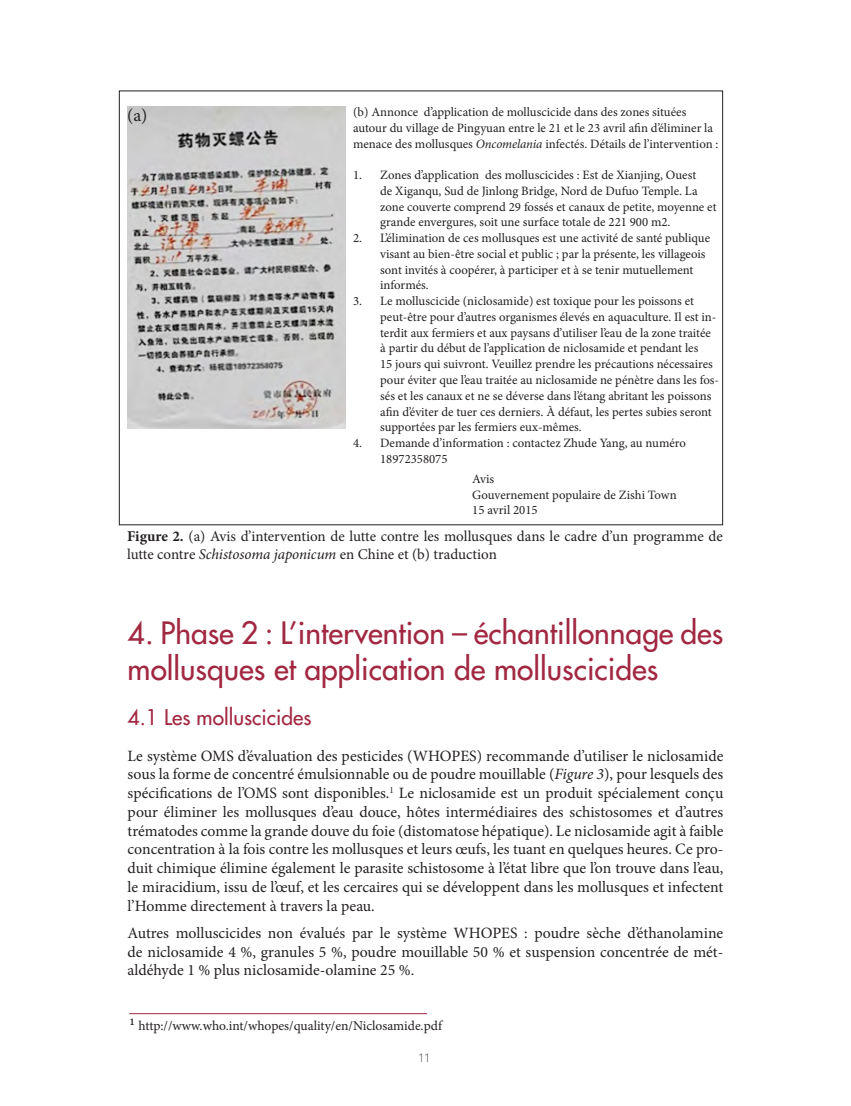
<style>
.page{position:relative;width:851px;height:1106px;background:#fff}
.page>*{position:absolute;margin:0;border:0;box-sizing:border-box;transform-origin:0 0}
.t1{font:30px/36px "Futura";color:#a22842}
.t2{font:21px "Futura";color:#a22842}
.t3{font:18px "Minion Pro";color:#231f20}
.Corps_de_texte_plain{font:15.75px/18.8px "Minion Pro";color:#231f20;text-align:justify}
.Figures_et_tables_le{font:15px/18px "Minion Pro";color:#231f20}
.t4{font:13.5px "Minion Pro";color:#231f20}
.t5{font:12.75px/15.8px "Minion Pro";color:#231f20}
.t6{font:100 condensed 12px "Helvetica Neue";color:#231f20}
.s1{font-style:italic}
.s2{font-weight:700}
.s3{font-size:18px}
</style>
<div class="page">
<img style="left:127px;top:107px;width:218px;height:321px">
<hr style="left:129px;top:1013px;width:298px;height:1px;background:#a22842">
<p class="t5" style="left:353px;top:104px;width:367px">(b) Annonce d’application de molluscicide dans des zones situées autour du village de Pingyuan entre le 21 et le 23 avril afin d’éliminer la menace des mollusques <span class="s1">Oncomelania</span> infectés. Détails de l’intervention :</p>
<p class="t5" style="left:380px;top:167px;width:338px;text-indent:-27px">1. Zones d’application des molluscicides : Est de Xianjing, Ouest<br>de Xiganqu, Sud de Jinlong Bridge, Nord de Dufuo Temple. La zone couverte comprend 29 fossés et canaux de petite, moyenne et grande envergures, soit une surface totale de 221 900 m2.</p>
<p class="t5" style="left:380px;top:230px;width:331px;text-indent:-27px">2. L’élimination de ces mollusques est une activité de santé publique visant au bien-être social et public ; par la présente, les villageois sont invités à coopérer, à participer et à se tenir mutuellement informés.</p>
<p class="t5" style="left:380px;top:293px;width:340px;text-indent:-27px">3. Le molluscicide (niclosamide) est toxique pour les poissons et peut-être pour d’autres organismes élevés en aquaculture. Il est in&shy;terdit aux fermiers et aux paysans d’utiliser l’eau de la zone traitée à partir du début de l’application de niclosamide et pendant les<br>15 jours qui suivront. Veuillez prendre les précautions nécessaires pour éviter que l’eau traitée au niclosamide ne pénètre dans les fos&shy;sés et les canaux et ne se déverse dans l’étang abritant les poissons afin d’éviter de tuer ces derniers. À défaut, les pertes subies seront supportées par les fermiers eux-mêmes.</p>
<p class="t5" style="left:380px;top:435px;width:307px;text-indent:-27px">4. Demande d’information : contactez Zhude Yang, au numéro<br>18972358075</p>
<p class="t5" style="left:472px;top:471px;width:23px">Avis</p>
<p class="t5" style="left:472px;top:486px;width:206px">Gouvernement populaire de Zishi Town</p>
<p class="t5" style="left:472px;top:502px;width:67px">15 avril 2015</p>
<p class="Figures_et_tables_le" style="left:127px;top:527px;width:597px"><span class="s2">Figure 2.</span> (a) Avis d’intervention de lutte contre les mollusques dans le cadre d’un programme de lutte contre <span class="s1">Schistosoma japonicum</span> en Chine et (b) traduction</p>
<p class="t3" style="left:127px;top:103px;width:22px">(a)</p>
<p class="t1" style="left:128px;top:615px;width:597px">4. Phase 2 : L’intervention – échantillonnage des mollusques et application de molluscicides</p>
<p class="t2" style="left:128px;top:704px;width:185px">4.1 Les molluscicides</p>
<p class="Corps_de_texte_plain" style="left:128px;top:746px;width:597px">Le système OMS d’évaluation des pesticides (WHOPES) recommande d’utiliser le niclosamide sous la forme de concentré émulsionnable ou de poudre mouillable (<span class="s1">Figure 3</span>), pour lesquels des spécifications de l’OMS sont disponibles.<sup>1</sup> Le niclosamide est un produit spécialement conçu pour éliminer les mollusques d’eau douce, hôtes intermédiaires des schistosomes et d’autres trématodes comme la grande douve du foie (distomatose hépatique). Le niclosamide agit à faible concentration à la fois contre les mollusques et leurs œufs, les tuant en quelques heures. Ce pro&shy;duit chimique élimine également le parasite schistosome à l’état libre que l’on trouve dans l’eau, le miracidium, issu de l’œuf, et les cercaires qui se développent dans les mollusques et infectent l’Homme directement à travers la peau.</p>
<p class="Corps_de_texte_plain" style="left:128px;top:923px;width:597px">Autres molluscicides non évalués par le système WHOPES : poudre sèche d’éthanolamine de niclosamide 4 %, granules 5 %, poudre mouillable 50 % et suspension concentrée de mét&shy;aldéhyde 1 % plus niclosamide-olamine 25 %.</p>
<p class="t4" style="left:129px;top:1016px;width:314px"><span class="s3">1</span> http://www.who.int/whopes/quality/en/Niclosamide.pdf</p>
<p class="t6" style="left:418px;top:1050px;width:13px">11</p>
</div>
